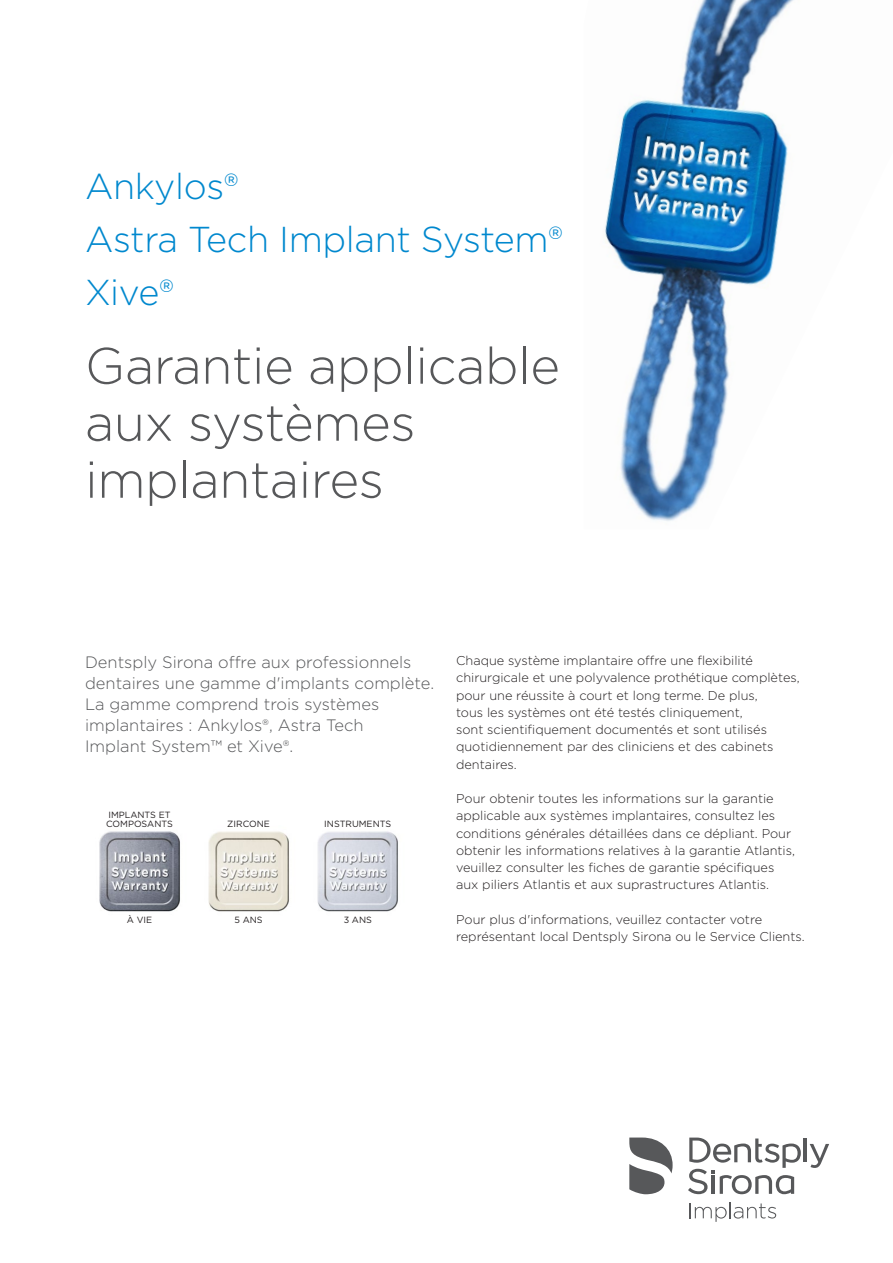
<style>
.page{position:relative;width:893px;height:1263px;background:#fff}
.page>*{position:absolute;margin:0;border:0;box-sizing:border-box;transform-origin:0 0}
.t1{font:300 51px/57px "Gotham";letter-spacing:-.01em;color:#57585a}
.t2{font:300 36px/53.2px "Gotham";letter-spacing:-.01em;color:#0088ce}
.t3{font:300 16.5px/21px "Gotham";color:#57585a}
.t4{font:300 12.75px/17.2px "Gotham";color:#231f20}
.t5{font:9px/9.9px "Gotham";color:#231f20}
</style>
<div class="page">
<img style="left:317px;top:831px;width:81px;height:81px">
<img style="left:208px;top:831px;width:81px;height:81px">
<img style="left:99px;top:831px;width:81px;height:81px">
<img style="left:605px;top:0;width:189px;height:521px">
<hr style="left:804px;top:1138px;width:3px;height:24px;background:#57585a">
<svg style="left:810px;top:1144px;width:19px;height:24px"></svg>
<svg style="left:688px;top:1137px;width:113px;height:57px"></svg>
<svg style="left:629px;top:1137px;width:44px;height:57px"></svg>
<svg style="left:689px;top:1202px;width:87px;height:20px"></svg>
<h2 class="t2" style="left:85px;top:159px;width:480px">Ankylos®<br>Astra Tech Implant System®<br>Xive®</h2>
<h1 class="t1" style="left:85px;top:336px;width:476px">Garantie applicable aux systèmes implantaires</h1>
<p class="t3" style="left:85px;top:651px;width:351px">Dentsply Sirona offre aux professionnels dentaires une gamme d'implants complète.<br>La gamme comprend trois systèmes implantaires : Ankylos®, Astra Tech<br>Implant System™ et Xive®.</p>
<p class="t4" style="left:456px;top:652px;width:345px">Chaque système implantaire offre une flexibilité chirurgicale et une polyvalence prothétique complètes, pour une réussite à court et long terme. De plus,<br>tous les systèmes ont été testés cliniquement,<br>sont scientifiquement documentés et sont utilisés quotidiennement par des cliniciens et des cabinets dentaires.</p>
<p class="t4" style="left:456px;top:790px;width:340px">Pour obtenir toutes les informations sur la garantie applicable aux systèmes implantaires, consultez les conditions générales détaillées dans ce dépliant. Pour obtenir les informations relatives à la garantie Atlantis, veuillez consulter les fiches de garantie spécifiques aux piliers Atlantis et aux suprastructures Atlantis.</p>
<p class="t4" style="left:456px;top:910px;width:350px">Pour plus d'informations, veuillez contacter votre représentant local Dentsply Sirona ou le Service Clients.</p>
<p class="t5" style="left:106px;top:809px;width:68px">IMPLANTS ET<br>COMPOSANTS</p>
<p class="t5" style="left:227px;top:819px;width:44px">ZIRCONE</p>
<p class="t5" style="left:324px;top:819px;width:68px">INSTRUMENTS</p>
<p class="t5" style="left:127px;top:915px;width:27px">À VIE</p>
<p class="t5" style="left:235px;top:915px;width:30px">5 ANS</p>
<p class="t5" style="left:344px;top:915px;width:30px">3 ANS</p>
</div>
